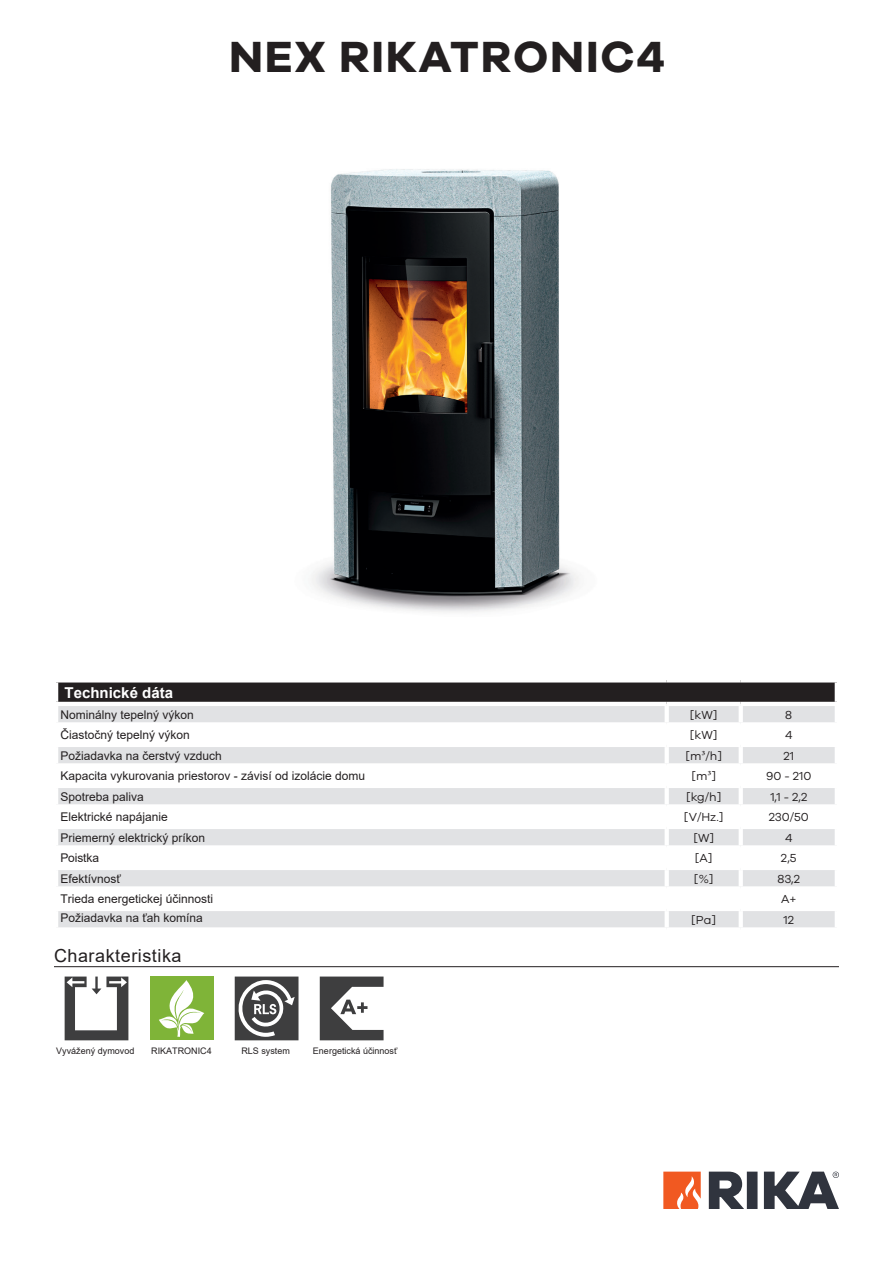
<style>
.page{position:relative;width:893px;height:1263px;background:#fff}
.page>*{position:absolute;margin:0;border:0;box-sizing:border-box;transform-origin:0 0}
.Datenblatt_Schriftzu{font:700 45px "Galano Grotesque";letter-spacing:.04em;color:#231f20}
.H2_-_SubHeader{font:18px "Arial";letter-spacing:.03em;color:#231f20}
.Standard_Header_left{font:700 15px "Arial";color:#fff}
.Standard_BodyText{font:12px "Arial";color:#231f20}
.Standard_BodyText-2{font:12px "Galano Grotesque";color:#231f20}
.Standard_BodyText-3{font:9px "Arial";color:#231f20}
.s1{font-family:"Minion Pro"}
</style>
<div class="page">
<hr style="left:54px;top:966px;width:785px;height:1px;background:#231f20">
<svg style="left:65px;top:976px;width:63px;height:64px"></svg>
<div style="left:150px;top:976px;width:63px;height:64px;background:#7fb438"></div>
<svg style="left:159px;top:980px;width:45px;height:57px"></svg>
<svg style="left:235px;top:976px;width:63px;height:64px"></svg>
<svg style="left:320px;top:976px;width:64px;height:64px"></svg>
<svg style="left:663px;top:1171px;width:38px;height:38px"></svg>
<svg style="left:709px;top:1171px;width:130px;height:38px"></svg>
<div style="left:56px;top:680px;width:781px;height:24px;background:#231f20"></div>
<div style="left:58px;top:706px;width:777px;height:221px;background:#e1e2e4"></div>
<svg style="left:58px;top:726px;width:777px;height:181px"></svg>
<hr style="left:54px;top:678px;width:613px;height:4px;background:#fff">
<hr style="left:54px;top:682px;width:4px;height:20px;background:#fff">
<hr style="left:667px;top:678px;width:74px;height:4px;background:#fff">
<hr style="left:741px;top:678px;width:98px;height:4px;background:#fff">
<hr style="left:835px;top:682px;width:4px;height:20px;background:#fff">
<hr style="left:54px;top:702px;width:613px;height:4px;background:#fff">
<hr style="left:667px;top:702px;width:74px;height:4px;background:#fff">
<hr style="left:665px;top:706px;width:4px;height:16px;background:#fff">
<hr style="left:741px;top:702px;width:98px;height:4px;background:#fff">
<hr style="left:739px;top:706px;width:4px;height:16px;background:#fff">
<hr style="left:54px;top:722px;width:613px;height:4px;background:#fff">
<hr style="left:667px;top:722px;width:74px;height:4px;background:#fff">
<hr style="left:665px;top:726px;width:4px;height:17px;background:#fff">
<hr style="left:741px;top:722px;width:98px;height:4px;background:#fff">
<hr style="left:739px;top:726px;width:4px;height:17px;background:#fff">
<hr style="left:54px;top:743px;width:613px;height:4px;background:#fff">
<hr style="left:667px;top:743px;width:74px;height:4px;background:#fff">
<hr style="left:665px;top:747px;width:4px;height:16px;background:#fff">
<hr style="left:741px;top:743px;width:98px;height:4px;background:#fff">
<hr style="left:739px;top:747px;width:4px;height:16px;background:#fff">
<hr style="left:54px;top:763px;width:613px;height:4px;background:#fff">
<hr style="left:667px;top:763px;width:74px;height:4px;background:#fff">
<hr style="left:665px;top:767px;width:4px;height:17px;background:#fff">
<hr style="left:741px;top:763px;width:98px;height:4px;background:#fff">
<hr style="left:739px;top:767px;width:4px;height:17px;background:#fff">
<hr style="left:54px;top:784px;width:613px;height:4px;background:#fff">
<hr style="left:667px;top:784px;width:74px;height:4px;background:#fff">
<hr style="left:665px;top:788px;width:4px;height:16px;background:#fff">
<hr style="left:741px;top:784px;width:98px;height:4px;background:#fff">
<hr style="left:739px;top:788px;width:4px;height:16px;background:#fff">
<hr style="left:54px;top:804px;width:613px;height:4px;background:#fff">
<hr style="left:667px;top:804px;width:74px;height:4px;background:#fff">
<hr style="left:665px;top:808px;width:4px;height:17px;background:#fff">
<hr style="left:741px;top:804px;width:98px;height:4px;background:#fff">
<hr style="left:739px;top:808px;width:4px;height:17px;background:#fff">
<hr style="left:54px;top:825px;width:613px;height:4px;background:#fff">
<hr style="left:667px;top:825px;width:74px;height:4px;background:#fff">
<hr style="left:665px;top:829px;width:4px;height:16px;background:#fff">
<hr style="left:741px;top:825px;width:98px;height:4px;background:#fff">
<hr style="left:739px;top:829px;width:4px;height:16px;background:#fff">
<hr style="left:54px;top:845px;width:613px;height:4px;background:#fff">
<hr style="left:667px;top:845px;width:74px;height:4px;background:#fff">
<hr style="left:665px;top:849px;width:4px;height:17px;background:#fff">
<hr style="left:741px;top:845px;width:98px;height:4px;background:#fff">
<hr style="left:739px;top:849px;width:4px;height:17px;background:#fff">
<hr style="left:54px;top:866px;width:613px;height:4px;background:#fff">
<hr style="left:667px;top:866px;width:74px;height:4px;background:#fff">
<hr style="left:665px;top:870px;width:4px;height:16px;background:#fff">
<hr style="left:741px;top:866px;width:98px;height:4px;background:#fff">
<hr style="left:739px;top:870px;width:4px;height:16px;background:#fff">
<hr style="left:54px;top:886px;width:613px;height:4px;background:#fff">
<hr style="left:667px;top:886px;width:74px;height:4px;background:#fff">
<hr style="left:741px;top:886px;width:98px;height:4px;background:#fff">
<hr style="left:739px;top:890px;width:4px;height:17px;background:#fff">
<hr style="left:54px;top:907px;width:613px;height:4px;background:#fff">
<hr style="left:667px;top:907px;width:74px;height:4px;background:#fff">
<hr style="left:665px;top:911px;width:4px;height:16px;background:#fff">
<hr style="left:741px;top:907px;width:98px;height:4px;background:#fff">
<hr style="left:739px;top:911px;width:4px;height:16px;background:#fff">
<img style="left:311px;top:169px;width:268px;height:444px">
<p class="Datenblatt_Schriftzu" style="left:229px;top:29px;width:437px">NEX RIKATRONIC4</p>
<p class="Standard_Header_left" style="left:65px;top:682px;width:110px">Technické dáta</p>
<p class="Standard_BodyText" style="left:60px;top:706px;width:135px">Nominálny tepelný výkon</p>
<p class="Standard_BodyText-2" style="left:690px;top:707px;width:29px">[kW]</p>
<p class="Standard_BodyText-2" style="left:785px;top:707px;width:8px">8</p>
<p class="Standard_BodyText" style="left:60px;top:726px;width:131px">Čiastočný tepelný výkon</p>
<p class="Standard_BodyText-2" style="left:690px;top:728px;width:29px">[kW]</p>
<p class="Standard_BodyText-2" style="left:785px;top:728px;width:9px">4</p>
<p class="Standard_BodyText" style="left:60px;top:747px;width:163px">Požiadavka na čerstvý vzduch</p>
<p class="Standard_BodyText-2" style="left:685px;top:748px;width:38px">[m<span class="s1">³</span>/h]</p>
<p class="Standard_BodyText-2" style="left:784px;top:748px;width:12px">21</p>
<p class="Standard_BodyText" style="left:60px;top:767px;width:306px">Kapacita vykurovania priestorov - závisí od izolácie domu</p>
<p class="Standard_BodyText-2" style="left:691px;top:769px;width:26px">[m<span class="s1">³</span>]</p>
<p class="Standard_BodyText-2" style="left:766px;top:769px;width:47px">90 - 210</p>
<p class="Standard_BodyText" style="left:60px;top:788px;width:85px">Spotreba paliva</p>
<p class="Standard_BodyText-2" style="left:686px;top:789px;width:37px">[kg/h]</p>
<p class="Standard_BodyText-2" style="left:770px;top:789px;width:38px">1,1 - 2,2</p>
<p class="Standard_BodyText" style="left:60px;top:808px;width:109px">Elektrické napájanie</p>
<p class="Standard_BodyText-2" style="left:684px;top:810px;width:41px">[V/Hz.]</p>
<p class="Standard_BodyText-2" style="left:769px;top:810px;width:42px">230/50</p>
<p class="Standard_BodyText" style="left:60px;top:829px;width:146px">Priemerný elektrický príkon</p>
<p class="Standard_BodyText-2" style="left:693px;top:830px;width:22px">[W]</p>
<p class="Standard_BodyText-2" style="left:785px;top:830px;width:9px">4</p>
<p class="Standard_BodyText" style="left:60px;top:850px;width:40px">Poistka</p>
<p class="Standard_BodyText-2" style="left:695px;top:851px;width:19px">[A]</p>
<p class="Standard_BodyText-2" style="left:781px;top:851px;width:17px">2,5</p>
<p class="Standard_BodyText" style="left:60px;top:870px;width:62px">Efektívnosť</p>
<p class="Standard_BodyText-2" style="left:694px;top:871px;width:21px">[%]</p>
<p class="Standard_BodyText-2" style="left:777px;top:871px;width:24px">83,2</p>
<p class="Standard_BodyText" style="left:60px;top:891px;width:154px">Trieda energetickej účinnosti</p>
<p class="Standard_BodyText-2" style="left:781px;top:892px;width:17px">A+</p>
<p class="Standard_BodyText" style="left:60px;top:910px;width:144px">Požiadavka na ťah komína</p>
<p class="Standard_BodyText-2" style="left:691px;top:912px;width:26px">[Pa]</p>
<p class="Standard_BodyText-2" style="left:784px;top:912px;width:12px">12</p>
<p class="H2_-_SubHeader" style="left:54px;top:943px;width:129px">Charakteristika</p>
<p class="Standard_BodyText-3" style="left:56px;top:1044px;width:80px">Vyvážený dymovod</p>
<p class="Standard_BodyText-3" style="left:151px;top:1044px;width:62px">RIKATRONIC4</p>
<p class="Standard_BodyText-3" style="left:241px;top:1044px;width:50px">RLS system</p>
<p class="Standard_BodyText-3" style="left:313px;top:1044px;width:86px">Energetická účinnosť</p>
</div>
